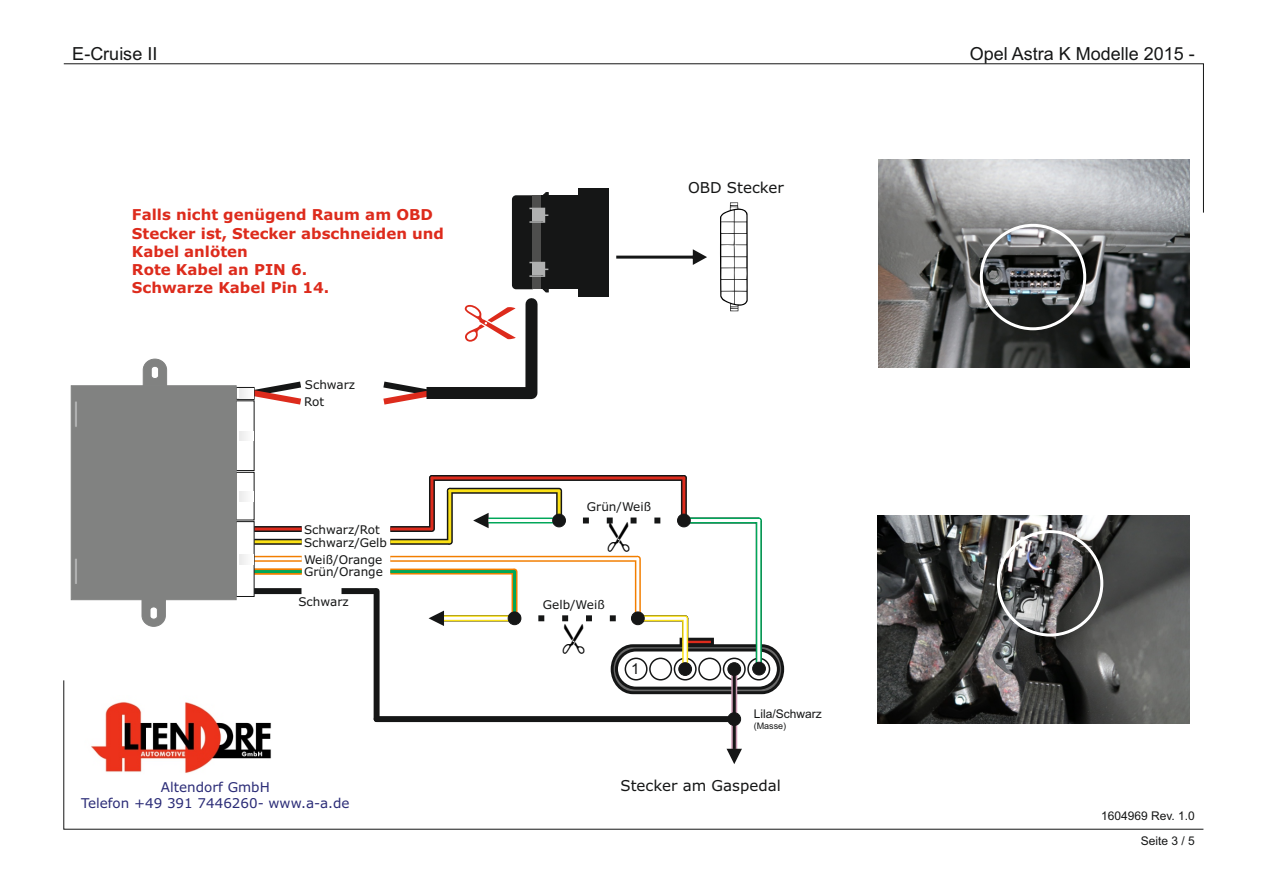
<style>
.page{position:relative;width:1263px;height:893px;background:#fff}
.page>*{position:absolute;margin:0;border:0;box-sizing:border-box;transform-origin:0 0}
.t1{font:18px "Arial";color:#151616}
.t2{font:700 15px/18.3px "Verdana";color:#dd2b1c}
.t3{font:15px "Verdana";color:#151616}
.t4{font:15px "Arial";color:#151616}
.t5{font:13.5px/16.4px "Verdana";color:#2b2c77;text-align:center}
.t6{font:12px "Verdana";color:#151616}
.t7{font:12px "Arial";color:#151616}
.t8{font:9px "Arial";color:#151616}
</style>
<div class="page">
<svg style="left:63px;top:63px;width:1141px;height:150px"></svg>
<svg style="left:63px;top:680px;width:1141px;height:149px"></svg>
<svg style="left:720px;top:202px;width:28px;height:109px"></svg>
<div style="left:735px;top:280px;width:11px;height:11px;background:#fff"></div>
<div style="left:525px;top:304px;width:12px;height:89px;background:#151616"></div>
<svg style="left:383px;top:381px;width:43px;height:24px"></svg>
<div style="left:426px;top:387px;width:105px;height:12px;background:#151616"></div>
<div style="left:512px;top:195px;width:20px;height:94px;background:#151616"></div>
<div style="left:533px;top:195px;width:45px;height:94px;background:#151616"></div>
<div style="left:578px;top:188px;width:30px;height:109px;background:#151616"></div>
<svg style="left:543px;top:192px;width:5px;height:3px"></svg>
<svg style="left:543px;top:289px;width:5px;height:3px"></svg>
<div style="left:532px;top:195px;width:9px;height:94px;background:#4e4e4d"></div>
<div style="left:529px;top:208px;width:16px;height:15px;border:2px solid #afb0b0"></div>
<div style="left:532px;top:210px;width:11px;height:11px;background:#afb0b0"></div>
<div style="left:529px;top:262px;width:16px;height:15px;border:2px solid #afb0b0"></div>
<div style="left:532px;top:264px;width:11px;height:11px;background:#afb0b0"></div>
<svg style="left:616px;top:249px;width:91px;height:16px"></svg>
<div style="left:341px;top:588px;width:36px;height:6px;background:#151616"></div>
<div style="left:374px;top:591px;width:6px;height:128px;background:#151616"></div>
<div style="left:377px;top:716px;width:357px;height:6px;background:#151616"></div>
<div style="left:511px;top:571px;width:6px;height:47px;background:#f27e00"></div>
<div style="left:390px;top:556px;width:248px;height:6px;background:#f5a146"></div>
<div style="left:635px;top:559px;width:6px;height:59px;background:#f6ab5a"></div>
<div style="left:447px;top:491px;width:6px;height:51px;background:#5c5416"></div>
<div style="left:450px;top:488px;width:109px;height:6px;background:#4b4516"></div>
<svg style="left:556px;top:491px;width:6px;height:23px"></svg>
<div style="left:390px;top:526px;width:42px;height:6px;background:#7c2019"></div>
<div style="left:390px;top:539px;width:60px;height:6px;background:#544d16"></div>
<div style="left:390px;top:569px;width:124px;height:5px;background:#f27e00"></div>
<div style="left:432px;top:475px;width:252px;height:6px;background:#731f18"></div>
<div style="left:429px;top:478px;width:6px;height:51px;background:#6f1f18"></div>
<div style="left:681px;top:478px;width:6px;height:42px;background:#641e18"></div>
<div style="left:488px;top:517px;width:71px;height:6px;background:#00a759"></div>
<svg style="left:473px;top:513px;width:16px;height:15px"></svg>
<div style="left:731px;top:669px;width:6px;height:80px;background:#a37e90"></div>
<svg style="left:726px;top:749px;width:16px;height:15px"></svg>
<div style="left:684px;top:517px;width:75px;height:6px;background:#00a759"></div>
<div style="left:756px;top:520px;width:6px;height:149px;background:#4cc18a"></div>
<div style="left:444px;top:615px;width:70px;height:6px;background:#fbe63d"></div>
<div style="left:728px;top:712px;width:13px;height:14px;background:#151616;border:1px solid #151616;border-radius:50%"></div>
<hr style="left:733px;top:669px;width:3px;height:80px;background:#151616">
<hr style="left:488px;top:519px;width:71px;height:3px;background:#fff">
<hr style="left:684px;top:519px;width:75px;height:3px;background:#fff">
<hr style="left:757px;top:520px;width:3px;height:149px;background:#fff">
<hr style="left:444px;top:617px;width:70px;height:3px;background:#fff">
<svg style="left:429px;top:611px;width:15px;height:15px"></svg>
<hr style="left:513px;top:571px;width:3px;height:47px;background:#00a759">
<hr style="left:390px;top:570px;width:124px;height:3px;background:#00a759">
<div style="left:508px;top:612px;width:13px;height:13px;background:#151616;border:1px solid #151616;border-radius:50%"></div>
<hr style="left:390px;top:557px;width:248px;height:3px;background:#fff">
<hr style="left:636px;top:559px;width:3px;height:59px;background:#fff">
<div style="left:631px;top:612px;width:13px;height:13px;background:#151616;border:1px solid #151616;border-radius:50%"></div>
<hr style="left:390px;top:540px;width:60px;height:3px;background:#fbe116">
<hr style="left:448px;top:491px;width:3px;height:51px;background:#fbe116">
<hr style="left:450px;top:489px;width:109px;height:3px;background:#fbe116">
<hr style="left:558px;top:491px;width:3px;height:29px;background:#fbe116">
<div style="left:552px;top:514px;width:14px;height:13px;background:#151616;border:1px solid #151616;border-radius:50%"></div>
<hr style="left:390px;top:527px;width:42px;height:3px;background:#dd2b1c">
<hr style="left:430px;top:478px;width:3px;height:51px;background:#dd2b1c">
<hr style="left:432px;top:476px;width:252px;height:3px;background:#dd2b1c">
<hr style="left:682px;top:478px;width:3px;height:42px;background:#dd2b1c">
<div style="left:677px;top:514px;width:13px;height:13px;background:#151616;border:1px solid #151616;border-radius:50%"></div>
<svg style="left:71px;top:359px;width:231px;height:268px"></svg>
<img style="left:878px;top:160px;width:312px;height:208px">
<img style="left:877px;top:515px;width:312px;height:208px">
<div style="left:980px;top:224px;width:106px;height:106px;border:3px solid #fff;border-radius:50%"></div>
<div style="left:997px;top:530px;width:106px;height:106px;border:3px solid #fff;border-radius:50%"></div>
<img style="left:84px;top:695px;width:197px;height:83px">
<svg style="left:559px;top:517px;width:125px;height:11px"></svg>
<svg style="left:514px;top:615px;width:272px;height:81px"></svg>
<p class="t1" style="left:72px;top:47px;width:87px">E-Cruise II</p>
<p class="t1" style="left:970px;top:47px;width:227px">Opel Astra K Modelle 2015 -</p>
<p class="t2" style="left:132px;top:207px;width:313px">Falls nicht genügend Raum am OBD<br>Stecker ist, Stecker abschneiden und<br>Kabel anlöten<br>Rote Kabel an PIN 6.<br>Schwarze Kabel Pin 14.</p>
<p class="t6" style="left:305px;top:379px;width:52px">Schwarz</p>
<p class="t6" style="left:304px;top:397px;width:22px">Rot</p>
<p class="t6" style="left:304px;top:525px;width:77px">Schwarz/Rot</p>
<p class="t6" style="left:304px;top:537px;width:85px">Schwarz/Gelb</p>
<p class="t6" style="left:304px;top:554px;width:80px">Weiß/Orange</p>
<p class="t6" style="left:304px;top:567px;width:80px">Grün/Orange</p>
<p class="t6" style="left:298px;top:596px;width:52px">Schwarz</p>
<p class="t5" style="left:81px;top:780px;width:270px">Altendorf GmbH<br>Telefon +49 391 7446260- www.a-a.de</p>
<p class="t3" style="left:688px;top:182px;width:97px">OBD Stecker</p>
<p class="t6" style="left:587px;top:502px;width:66px">Grün/Weiß</p>
<p class="t6" style="left:543px;top:600px;width:63px">Gelb/Weiß</p>
<p class="t4" style="left:631px;top:663px;width:10px">1</p>
<p class="t7" style="left:754px;top:709px;width:70px">Lila/Schwarz</p>
<p class="t8" style="left:754px;top:722px;width:34px">(Masse)</p>
<p class="t3" style="left:620px;top:779px;width:162px">Stecker am Gaspedal</p>
<p class="t7" style="left:1101px;top:811px;width:95px">1604969 Rev. 1.0</p>
<p class="t7" style="left:1141px;top:837px;width:56px">Seite 3 / 5</p>
</div>
